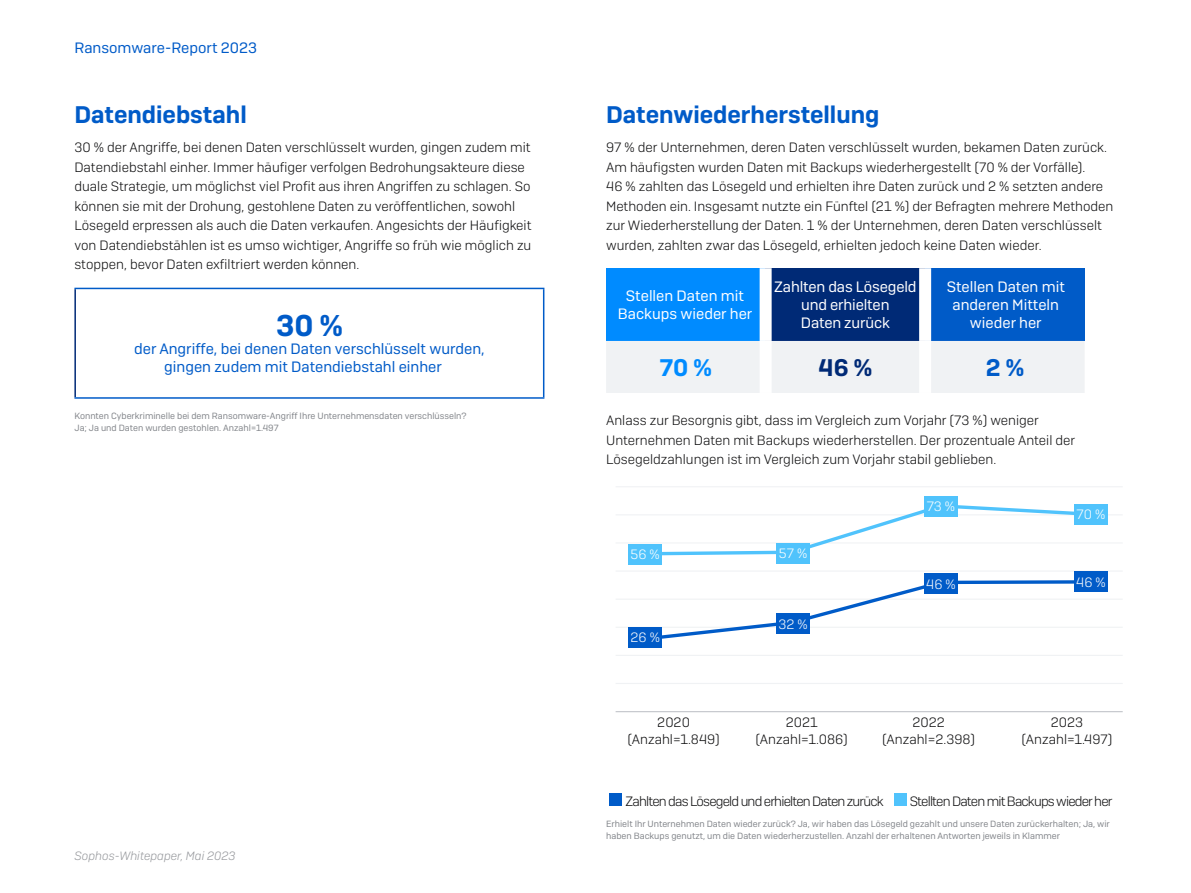
<style>
.page{position:relative;width:1191px;height:893px;background:#fff}
.page>*{position:absolute;margin:0;border:0;box-sizing:border-box;transform-origin:0 0}
.Call_Out_Headings{font:600 30px "Sophos Sans";color:#005bc8}
.Subheading_1{font:600 24px "Sophos Sans";color:#005bc8}
.Body_Copy{font:600 24px "Sophos Sans";color:#005bc8}
.Call_Out_Copy{font:600 24px "Sophos Sans";color:#008bff}
.Call_Out_Copy-2{font:600 24px "Sophos Sans";color:#002a76}
.Call_Out_Copy-3{font:600 24px "Sophos Sans";color:#005bc8}
.Call_Out_Copy-4{font:15px/18px "Sophos Sans";color:#fff;text-align:center}
.Call_Out_Copy-5{font:15px/18px "Sophos Sans";color:#005bc8}
.Body_Copy-2{font:300 13.5px/19.5px "Sophos Sans";color:#0d0d0e;text-align:center}
.Body_Copy-3{font:300 13.5px "Sophos Sans";letter-spacing:-.06em;color:#0d0d0e}
.Body_Copy-4{font:300 13.5px "Sophos Sans";color:#fff}
.t1{font:italic 300 12px "Sophos Sans";color:#96989c}
.Note{font:9px/12px "Sophos Sans";color:#83868b}
</style>
<div class="page">
<hr style="left:74px;top:289px;width:2px;height:108px;background:#002a76">
<hr style="left:74px;top:288px;width:470px;height:1px;background:#005bc8">
<hr style="left:543px;top:289px;width:1px;height:108px;background:#005bc8">
<hr style="left:74px;top:397px;width:470px;height:2px;background:#005bc8">
<div style="left:606px;top:268px;width:159px;height:73px;background:#008bff"></div>
<div style="left:765px;top:268px;width:160px;height:73px;background:#002a76"></div>
<div style="left:925px;top:268px;width:159px;height:73px;background:#005bc8"></div>
<div style="left:606px;top:341px;width:478px;height:52px;background:#f0f2f4"></div>
<div style="left:759px;top:268px;width:12px;height:73px;background:#fff"></div>
<div style="left:919px;top:268px;width:12px;height:73px;background:#fff"></div>
<div style="left:759px;top:341px;width:12px;height:52px;background:#fff"></div>
<div style="left:919px;top:341px;width:12px;height:52px;background:#fff"></div>
<hr style="left:615px;top:486px;width:507px;height:1px;background:#f0f2f4">
<hr style="left:615px;top:514px;width:507px;height:1px;background:#f0f2f4">
<hr style="left:615px;top:542px;width:507px;height:1px;background:#f0f2f4">
<hr style="left:615px;top:570px;width:507px;height:2px;background:#f0f2f4">
<hr style="left:615px;top:599px;width:507px;height:1px;background:#f0f2f4">
<hr style="left:615px;top:627px;width:507px;height:1px;background:#f0f2f4">
<hr style="left:615px;top:655px;width:507px;height:1px;background:#f0f2f4">
<hr style="left:615px;top:683px;width:507px;height:1px;background:#f0f2f4">
<svg style="left:662px;top:580px;width:412px;height:59px"></svg>
<svg style="left:662px;top:505px;width:433px;height:51px"></svg>
<div style="left:628px;top:544px;width:34px;height:20px;background:#50c3fc"></div>
<div style="left:628px;top:627px;width:34px;height:21px;background:#005bc8"></div>
<div style="left:776px;top:543px;width:34px;height:21px;background:#50c3fc"></div>
<div style="left:776px;top:613px;width:34px;height:21px;background:#005bc8"></div>
<div style="left:924px;top:496px;width:34px;height:21px;background:#50c3fc"></div>
<div style="left:924px;top:573px;width:34px;height:21px;background:#005bc8"></div>
<div style="left:1074px;top:504px;width:34px;height:20px;background:#50c3fc"></div>
<div style="left:1074px;top:571px;width:34px;height:21px;background:#005bc8"></div>
<hr style="left:615px;top:711px;width:507px;height:1px;background:#c2c5ca">
<div style="left:609px;top:794px;width:12px;height:12px;background:#005bc8"></div>
<div style="left:894px;top:794px;width:12px;height:12px;background:#50c3fc"></div>
<p class="Call_Out_Copy-5" style="left:74px;top:39px;width:184px">Ransomware-Report 2023</p>
<p class="Body_Copy" style="left:74px;top:100px;width:174px">Datendiebstahl</p>
<p class="Body_Copy-2" style="left:74px;top:138px;width:458px;text-align:left">30 % der Angriffe, bei denen Daten verschlüsselt wurden, gingen zudem mit Datendiebstahl einher. Immer häufiger verfolgen Bedrohungsakteure diese duale Strategie, um möglichst viel Profit aus ihren Angriffen zu schlagen. So können sie mit der Drohung, gestohlene Daten zu veröffentlichen, sowohl Lösegeld erpressen als auch die Daten verkaufen. Angesichts der Häufigkeit von Datendiebstählen ist es umso wichtiger, Angriffe so früh wie möglich zu stoppen, bevor Daten exfiltriert werden können.</p>
<p class="Call_Out_Headings" style="left:276px;top:307px;width:68px">30 %</p>
<p class="Call_Out_Copy-5" style="left:164px;top:340px;width:322px;text-indent:-30px">der Angriffe, bei denen Daten verschlüsselt wurden, gingen zudem mit Datendiebstahl einher</p>
<p class="Note" style="left:74px;top:410px;width:394px">Konnten Cyberkriminelle bei dem Ransomware-Angriff Ihre Unternehmensdaten verschlüsseln?<br>Ja; Ja und Daten wurden gestohlen. Anzahl=1.497</p>
<p class="t1" style="left:74px;top:848px;width:163px">Sophos-Whitepaper, Mai 2023</p>
<p class="Subheading_1" style="left:606px;top:100px;width:275px">Datenwiederherstellung</p>
<p class="Body_Copy-2" style="left:606px;top:138px;width:509px;text-align:left">97 % der Unternehmen, deren Daten verschlüsselt wurden, bekamen Daten zurück.<br>Am häufigsten wurden Daten mit Backups wiederhergestellt (70 % der Vorfälle).<br>46 % zahlten das Lösegeld und erhielten ihre Daten zurück und 2 % setzten andere Methoden ein. Insgesamt nutzte ein Fünftel (21 %) der Befragten mehrere Methoden zur Wiederherstellung der Daten. 1 % der Unternehmen, deren Daten verschlüsselt wurden, zahlten zwar das Lösegeld, erhielten jedoch keine Daten wieder.</p>
<p class="Call_Out_Copy-4" style="left:618px;top:287px;width:136px">Stellen Daten mit<br>Backups wieder her</p>
<p class="Call_Out_Copy-4" style="left:774px;top:278px;width:144px">Zahlten das Lösegeld und erhielten<br>Daten zurück</p>
<p class="Call_Out_Copy-4" style="left:946px;top:278px;width:120px">Stellen Daten mit anderen Mitteln wieder her</p>
<p class="Call_Out_Copy" style="left:660px;top:353px;width:54px">70 %</p>
<p class="Call_Out_Copy-2" style="left:818px;top:353px;width:55px">46 %</p>
<p class="Call_Out_Copy-3" style="left:985px;top:353px;width:40px">2 %</p>
<p class="Body_Copy-2" style="left:606px;top:411px;width:470px;text-align:left">Anlass zur Besorgnis gibt, dass im Vergleich zum Vorjahr (73 %) weniger<br>Unternehmen Daten mit Backups wiederherstellen. Der prozentuale Anteil der<br>Lösegeldzahlungen ist im Vergleich zum Vorjahr stabil geblieben.</p>
<p class="Body_Copy-4" style="left:630px;top:546px;width:31px">56 %</p>
<p class="Body_Copy-4" style="left:630px;top:629px;width:31px">26 %</p>
<p class="Body_Copy-4" style="left:779px;top:545px;width:30px">57 %</p>
<p class="Body_Copy-4" style="left:778px;top:616px;width:31px">32 %</p>
<p class="Body_Copy-4" style="left:926px;top:498px;width:30px">73 %</p>
<p class="Body_Copy-4" style="left:926px;top:576px;width:31px">46 %</p>
<p class="Body_Copy-4" style="left:1076px;top:506px;width:30px">70 %</p>
<p class="Body_Copy-4" style="left:1076px;top:574px;width:31px">46 %</p>
<p class="Body_Copy-2" style="left:627px;top:714px;width:94px;line-height:16.5px">2020 (Anzahl=1.849)</p>
<p class="Body_Copy-2" style="left:755px;top:714px;width:94px;line-height:16.5px">2021 (Anzahl=1.086)</p>
<p class="Body_Copy-2" style="left:882px;top:714px;width:94px;line-height:16.5px">2022 (Anzahl=2.398)</p>
<p class="Body_Copy-2" style="left:1021px;top:714px;width:92px;line-height:16.5px">2023 (Anzahl=1.497)</p>
<p class="Body_Copy-3" style="left:625px;top:793px;width:260px">Zahlten das Lösegeld und erhielten Daten zurück</p>
<p class="Body_Copy-3" style="left:909px;top:793px;width:204px">Stellten Daten mit Backups wieder her</p>
<p class="Note" style="left:606px;top:818px;width:505px">Erhielt Ihr Unternehmen Daten wieder zurück? Ja, wir haben das Lösegeld gezahlt und unsere Daten zurückerhalten; Ja, wir haben Backups genutzt, um die Daten wiederherzustellen. Anzahl der erhaltenen Antworten jeweils in Klammer</p>
</div>
